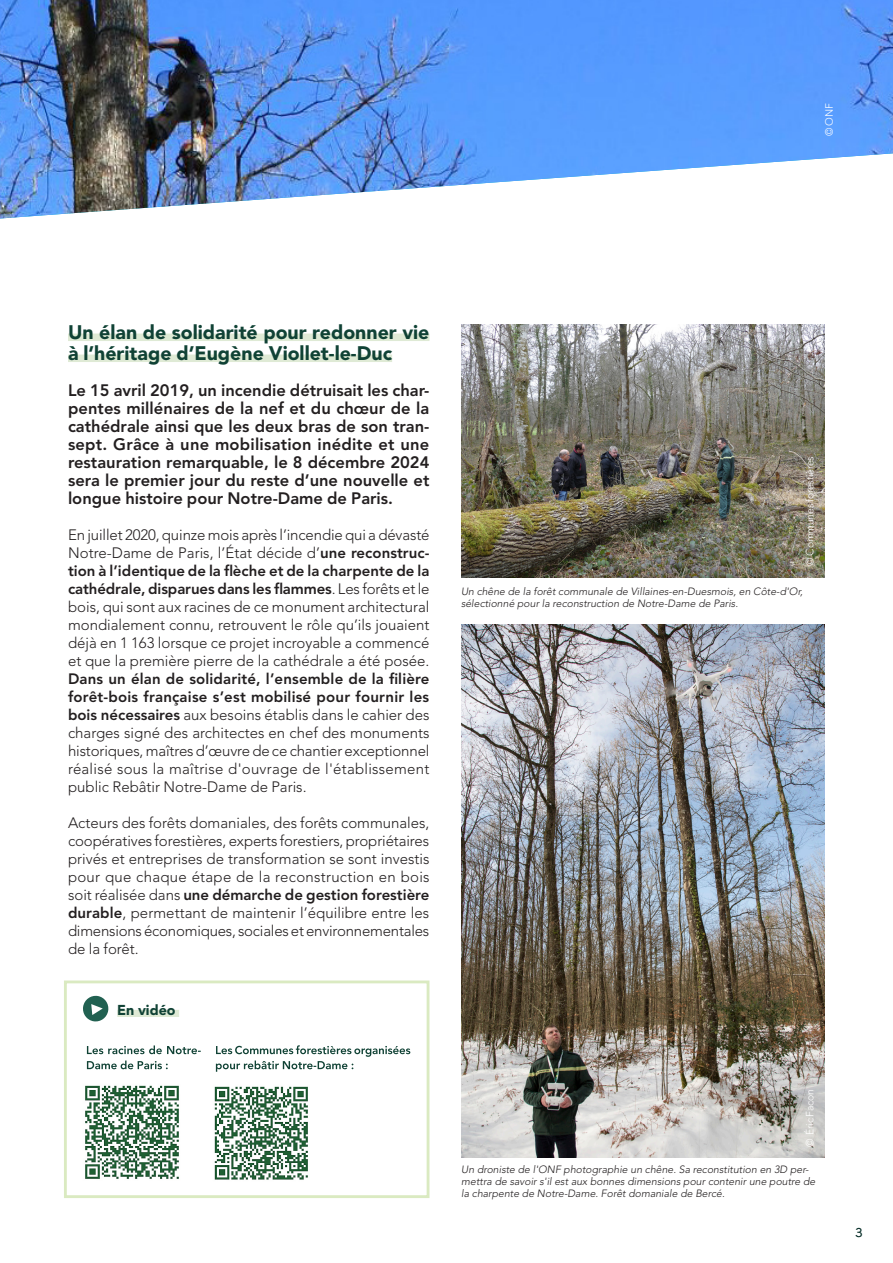
<style>
.page{position:relative;width:893px;height:1263px;background:#fff}
.page>*{position:absolute;margin:0;border:0;box-sizing:border-box;transform-origin:0 0}
.Sous-titre{font:900 19.5px/21px "Avenir LT Std";color:#104235}
.texte_de_labeur{font:800 16.5px/18px "Avenir LT Std";color:#231f20;text-align:justify}
.texte_de_labeur-2{font:300 15px/18px "Avenir LT Std";color:#231f20;text-align:justify}
.Sous-titre-2{font:900 14.25px "Avenir LT Std";color:#104235}
.t1{font:12.75px "Marianne";color:#002923}
.Légendes{font:italic 300 10.5px/12px "Avenir LT Std";color:#231f20}
.SUB-SUB-TITLE{font:300 10.5px "Avenir LT Std";letter-spacing:-.025em;color:#fff}
.s1{font-weight:800}
</style>
<div class="page">
<img style="left:461px;top:625px;width:364px;height:532px">
<img style="left:461px;top:324px;width:364px;height:254px">
<img style="left:0;top:0;width:893px;height:218px">
<div style="left:68px;top:333px;width:361px;height:8px;background:#dfead5"></div>
<div style="left:68px;top:354px;width:324px;height:8px;background:#dfead5"></div>
<div style="left:117px;top:1010px;width:62px;height:7px;background:#dfead5"></div>
<svg style="left:87px;top:1060px;width:81px;height:9px"></svg>
<svg style="left:87px;top:1045px;width:114px;height:9px"></svg>
<svg style="left:216px;top:1045px;width:194px;height:27px"></svg>
<svg style="left:83px;top:995px;width:26px;height:27px"></svg>
<img style="left:214px;top:1086px;width:94px;height:94px">
<img style="left:85px;top:1085px;width:94px;height:94px">
<div style="left:64px;top:980px;width:365px;height:218px;border:3px solid #daeac1"></div>
<p class="SUB-SUB-TITLE" style="left:823px;top:136px;width:34px;rotate:-90deg">© ONF</p>
<p class="Sous-titre" style="left:68px;top:321px;width:363px">Un élan de solidarité pour redonner vie à l’héritage d’Eugène Viollet-le-Duc</p>
<p class="texte_de_labeur" style="left:68px;top:381px;width:363px">Le 15 avril 2019, un incendie détruisait les char&shy;pentes millénaires de la nef et du chœur de la cathédrale ainsi que les deux bras de son tran&shy;sept. Grâce à une mobilisation inédite et une restauration remarquable, le 8 décembre 2024 sera le premier jour du reste d’une nouvelle et longue histoire pour Notre-Dame de Paris.</p>
<p class="texte_de_labeur-2" style="left:68px;top:526px;width:363px">En juillet 2020, quinze mois après l’incendie qui a dévasté Notre-Dame de Paris, l’État décide d’<span class="s1">une reconstruc&shy;tion à l’identique de la flèche et de la charpente de la cathédrale, disparues dans les flammes</span>. Les forêts et le bois, qui sont aux racines de ce monument architectural mondialement connu, retrouvent le rôle qu’ils jouaient déjà en 1 163 lorsque ce projet incroyable a commencé et que la première pierre de la cathédrale a été posée.<br><span class="s1">Dans un élan de solidarité, l’ensemble de la filière forêt-bois française s’est mobilisé pour fournir les bois nécessaires</span> aux besoins établis dans le cahier des charges signé des architectes en chef des monuments historiques, maîtres d’œuvre de ce chantier exceptionnel réalisé sous la maîtrise d'ouvrage de l'établissement public Rebâtir Notre-Dame de Paris.</p>
<p class="texte_de_labeur-2" style="left:68px;top:814px;width:363px">Acteurs des forêts domaniales, des forêts communales, coopératives forestières, experts forestiers, propriétaires privés et entreprises de transformation se sont investis pour que chaque étape de la reconstruction en bois soit réalisée dans <span class="s1">une démarche de gestion forestière durable</span>, permettant de maintenir l’équilibre entre les dimensions économiques, sociales et environnementales de la forêt.</p>
<p class="Sous-titre-2" style="left:117px;top:1001px;width:60px">En vidéo</p>
<p class="SUB-SUB-TITLE" style="left:803px;top:566px;width:111px;rotate:-90deg">© Communes forestières</p>
<p class="Légendes" style="left:461px;top:585px;width:343px">Un chêne de la forêt communale de Villaines-en-Duesmois, en Côte-d'Or, sélectionné pour la reconstruction de Notre-Dame de Paris.</p>
<p class="SUB-SUB-TITLE" style="left:803px;top:1147px;width:59px;rotate:-90deg">© Éric Facon</p>
<p class="Légendes" style="left:461px;top:1163px;width:356px">Un droniste de l'ONF photographie un chêne. Sa reconstitution en 3D per&shy;mettra de savoir s'il est aux bonnes dimensions pour contenir une poutre de la charpente de Notre-Dame. Forêt domaniale de Bercé.</p>
<p class="t1" style="left:855px;top:1225px;width:9px">3</p>
</div>
